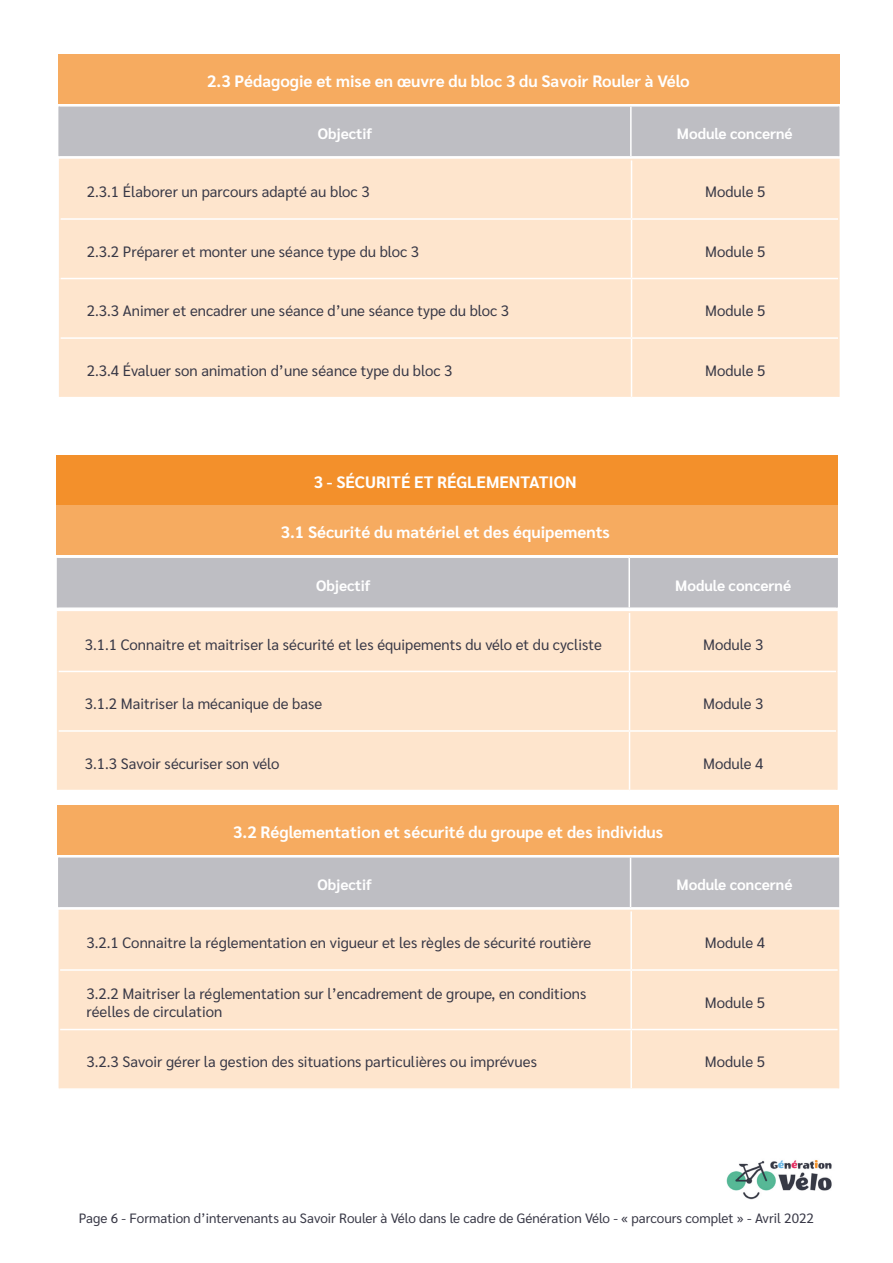
<style>
.page{position:relative;width:893px;height:1263px;background:#fff}
.page>*{position:absolute;margin:0;border:0;box-sizing:border-box;transform-origin:0 0}
.t1{font:700 16.5px "Sarabun";color:#fff}
.t2{font:15px/18px "Sarabun";color:#383846}
.t3{font:700 15px "Sarabun";color:#fff}
.t4{font:13.5px "Sarabun";color:#383846}
</style>
<div class="page">
<img style="left:726px;top:1160px;width:106px;height:40px">
<div style="left:58px;top:54px;width:781px;height:50px;background:#f6ab60"></div>
<div style="left:60px;top:107px;width:778px;height:49px;background:#bebec3"></div>
<hr style="left:630px;top:107px;width:2px;height:49px;background:#fff">
<hr style="left:58px;top:107px;width:2px;height:49px;background:#bebec3">
<hr style="left:838px;top:107px;width:1px;height:49px;background:#bebec3">
<div style="left:60px;top:160px;width:778px;height:237px;background:#fee5cd"></div>
<hr style="left:631px;top:160px;width:1px;height:58px;background:#fff">
<hr style="left:60px;top:218px;width:571px;height:2px;background:#fff">
<hr style="left:631px;top:218px;width:207px;height:2px;background:#fff">
<hr style="left:631px;top:220px;width:1px;height:58px;background:#fff">
<hr style="left:60px;top:278px;width:571px;height:1px;background:#fff">
<hr style="left:631px;top:278px;width:207px;height:1px;background:#fff">
<hr style="left:631px;top:279px;width:1px;height:58px;background:#fff">
<hr style="left:60px;top:337px;width:571px;height:2px;background:#fff">
<hr style="left:631px;top:337px;width:207px;height:2px;background:#fff">
<hr style="left:631px;top:339px;width:1px;height:58px;background:#fff">
<hr style="left:59px;top:159px;width:572px;height:1px;background:#fee5cd">
<hr style="left:59px;top:160px;width:1px;height:59px;background:#fee5cd">
<hr style="left:631px;top:159px;width:209px;height:1px;background:#fee5cd">
<hr style="left:838px;top:160px;width:2px;height:59px;background:#fee5cd">
<hr style="left:59px;top:219px;width:1px;height:60px;background:#fee5cd">
<hr style="left:838px;top:219px;width:2px;height:60px;background:#fee5cd">
<hr style="left:59px;top:279px;width:1px;height:59px;background:#fee5cd">
<hr style="left:838px;top:279px;width:2px;height:59px;background:#fee5cd">
<hr style="left:59px;top:338px;width:1px;height:59px;background:#fee5cd">
<hr style="left:838px;top:338px;width:2px;height:59px;background:#fee5cd">
<div style="left:56px;top:455px;width:782px;height:50px;background:#f3902b"></div>
<div style="left:56px;top:505px;width:782px;height:50px;background:#f6ab60"></div>
<div style="left:58px;top:558px;width:778px;height:49px;background:#bebec3"></div>
<hr style="left:628px;top:558px;width:2px;height:49px;background:#fff">
<hr style="left:57px;top:558px;width:1px;height:49px;background:#bebec3">
<hr style="left:836px;top:558px;width:2px;height:49px;background:#bebec3">
<div style="left:58px;top:613px;width:778px;height:177px;background:#fee5cd"></div>
<hr style="left:629px;top:613px;width:1px;height:58px;background:#fff">
<hr style="left:58px;top:671px;width:571px;height:1px;background:#fff">
<hr style="left:629px;top:671px;width:207px;height:1px;background:#fff">
<hr style="left:629px;top:672px;width:1px;height:58px;background:#fff">
<hr style="left:58px;top:730px;width:571px;height:2px;background:#fff">
<hr style="left:629px;top:730px;width:207px;height:2px;background:#fff">
<hr style="left:629px;top:732px;width:1px;height:58px;background:#fff">
<hr style="left:57px;top:611px;width:572px;height:2px;background:#fee5cd">
<hr style="left:57px;top:613px;width:1px;height:58px;background:#fee5cd">
<hr style="left:629px;top:611px;width:209px;height:2px;background:#fee5cd">
<hr style="left:836px;top:613px;width:2px;height:58px;background:#fee5cd">
<hr style="left:57px;top:671px;width:1px;height:60px;background:#fee5cd">
<hr style="left:836px;top:671px;width:2px;height:60px;background:#fee5cd">
<hr style="left:57px;top:731px;width:1px;height:59px;background:#fee5cd">
<hr style="left:836px;top:731px;width:2px;height:59px;background:#fee5cd">
<div style="left:57px;top:805px;width:782px;height:50px;background:#f6ab60"></div>
<div style="left:60px;top:857px;width:778px;height:50px;background:#bebec3"></div>
<hr style="left:630px;top:857px;width:1px;height:50px;background:#fff">
<hr style="left:58px;top:857px;width:2px;height:50px;background:#bebec3">
<hr style="left:838px;top:857px;width:1px;height:50px;background:#bebec3">
<div style="left:60px;top:911px;width:778px;height:177px;background:#fee5cd"></div>
<hr style="left:630px;top:911px;width:2px;height:58px;background:#fff">
<hr style="left:60px;top:969px;width:571px;height:2px;background:#fff">
<hr style="left:631px;top:969px;width:207px;height:2px;background:#fff">
<hr style="left:630px;top:971px;width:2px;height:58px;background:#fff">
<hr style="left:60px;top:1029px;width:571px;height:1px;background:#fff">
<hr style="left:631px;top:1029px;width:207px;height:1px;background:#fff">
<hr style="left:630px;top:1030px;width:2px;height:58px;background:#fff">
<hr style="left:59px;top:910px;width:572px;height:1px;background:#fee5cd">
<hr style="left:59px;top:911px;width:1px;height:59px;background:#fee5cd">
<hr style="left:631px;top:910px;width:208px;height:1px;background:#fee5cd">
<hr style="left:838px;top:911px;width:1px;height:59px;background:#fee5cd">
<hr style="left:59px;top:970px;width:1px;height:59px;background:#fee5cd">
<hr style="left:838px;top:970px;width:1px;height:59px;background:#fee5cd">
<hr style="left:59px;top:1029px;width:1px;height:59px;background:#fee5cd">
<hr style="left:838px;top:1029px;width:1px;height:59px;background:#fee5cd">
<p class="t1" style="left:207px;top:72px;width:484px">2.3 Pédagogie et mise en œuvre du bloc 3 du Savoir Rouler à Vélo</p>
<p class="t3" style="left:318px;top:125px;width:56px">Objectif</p>
<p class="t3" style="left:677px;top:125px;width:117px">Module concerné</p>
<p class="t2" style="left:87px;top:183px;width:284px">2.3.1 Élaborer un parcours adapté au bloc 3</p>
<p class="t2" style="left:705px;top:183px;width:62px">Module 5</p>
<p class="t2" style="left:87px;top:243px;width:334px">2.3.2 Préparer et monter une séance type du bloc 3</p>
<p class="t2" style="left:705px;top:243px;width:62px">Module 5</p>
<p class="t2" style="left:87px;top:302px;width:424px">2.3.3 Animer et encadrer une séance d’une séance type du bloc 3</p>
<p class="t2" style="left:705px;top:302px;width:62px">Module 5</p>
<p class="t2" style="left:87px;top:362px;width:367px">2.3.4 Évaluer son animation d’une séance type du bloc 3</p>
<p class="t2" style="left:705px;top:362px;width:62px">Module 5</p>
<p class="t1" style="left:314px;top:473px;width:264px">3 - SÉCURITÉ ET RÉGLEMENTATION</p>
<p class="t1" style="left:281px;top:523px;width:331px">3.1 Sécurité du matériel et des équipements</p>
<p class="t3" style="left:316px;top:577px;width:56px">Objectif</p>
<p class="t3" style="left:675px;top:577px;width:117px">Module concerné</p>
<p class="t2" style="left:85px;top:635px;width:518px">3.1.1 Connaitre et maitriser la sécurité et les équipements du vélo et du cycliste</p>
<p class="t2" style="left:703px;top:635px;width:62px">Module 3</p>
<p class="t2" style="left:85px;top:695px;width:239px">3.1.2 Maitriser la mécanique de base</p>
<p class="t2" style="left:703px;top:695px;width:62px">Module 3</p>
<p class="t2" style="left:85px;top:755px;width:196px">3.1.3 Savoir sécuriser son vélo</p>
<p class="t2" style="left:703px;top:755px;width:62px">Module 4</p>
<p class="t1" style="left:233px;top:822px;width:431px">3.2 Réglementation et sécurité du groupe et des individus</p>
<p class="t3" style="left:317px;top:876px;width:56px">Objectif</p>
<p class="t3" style="left:676px;top:876px;width:117px">Module concerné</p>
<p class="t2" style="left:87px;top:934px;width:506px">3.2.1 Connaitre la réglementation en vigueur et les règles de sécurité routière</p>
<p class="t2" style="left:705px;top:934px;width:62px">Module 4</p>
<p class="t2" style="left:87px;top:984px;width:501px">3.2.2 Maitriser la réglementation sur l’encadrement de groupe, en conditions réelles de circulation</p>
<p class="t2" style="left:705px;top:993px;width:62px">Module 5</p>
<p class="t2" style="left:87px;top:1053px;width:452px">3.2.3 Savoir gérer la gestion des situations particulières ou imprévues</p>
<p class="t2" style="left:705px;top:1053px;width:62px">Module 5</p>
<p class="t4" style="left:79px;top:1211px;width:736px">Page 6 - Formation d’intervenants au Savoir Rouler à Vélo dans le cadre de Génération Vélo - « parcours complet » - Avril 2022</p>
</div>
